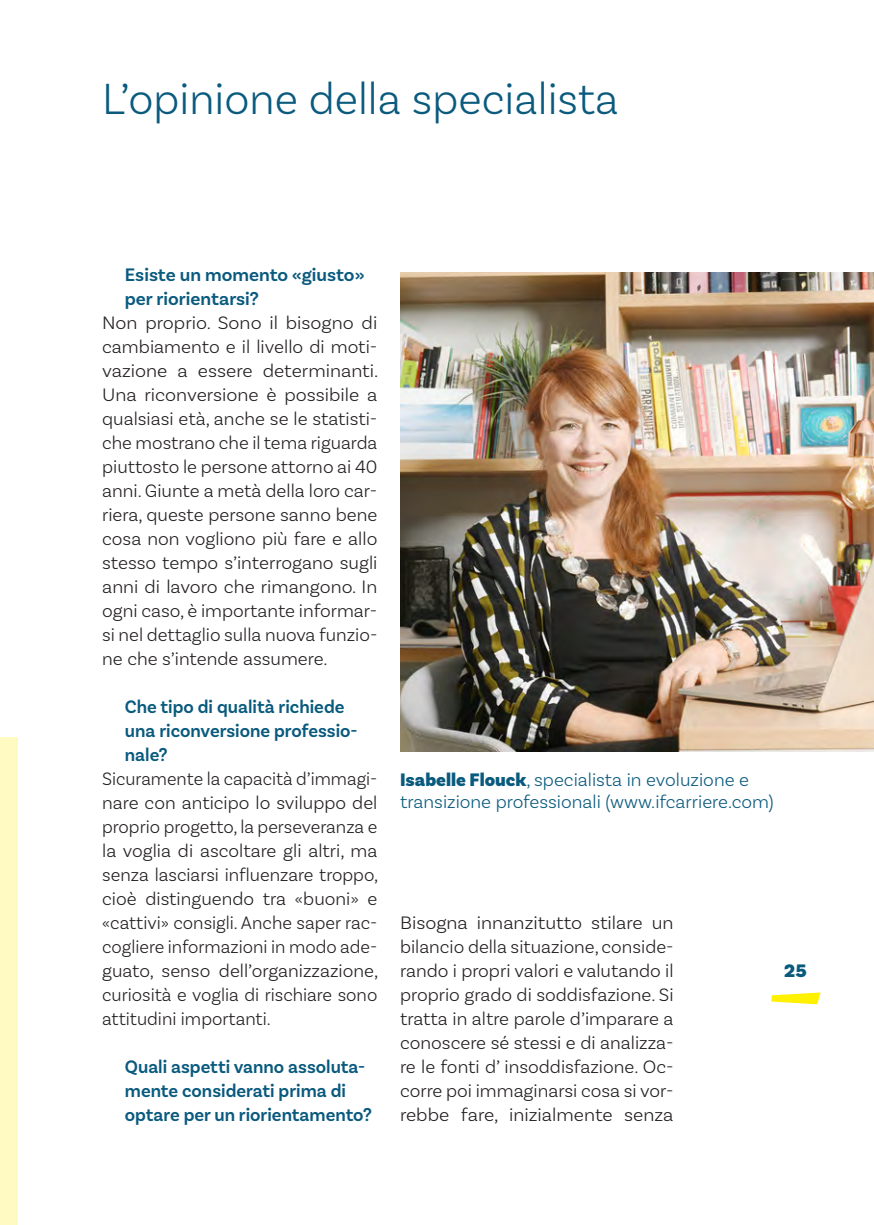
<style>
.page{position:relative;width:874px;height:1225px;background:#fff}
.page>*{position:absolute;margin:0;border:0;box-sizing:border-box;transform-origin:0 0}
.t1{font:300 46px "Basic Sans";color:#0a5a7e}
.t2{font:300 19px/24px "Basic Sans";color:#231f20;text-align:justify}
.t3{font:300 19px/24px "Basic Sans";color:#231f20;text-align:justify;scale:.96 1}
.t4{font:600 19px/24px "Basic Sans";color:#0a5a7e}
.t5{font:300 19px/22px "Basic Sans";color:#0a5a7e}
.t6{font:900 19px "Basic Sans";color:#0a5a7e}
.s1{font-weight:900}
</style>
<div class="page">
<div style="left:0;top:737px;width:17px;height:488px;background:#fffac1"></div>
<svg style="left:771px;top:992px;width:49px;height:12px"></svg>
<img style="left:400px;top:272px;width:473px;height:479px">
<h1 class="t1" style="left:102px;top:71px;width:517px">L’opinione della specialista</h1>
<p class="t4" style="left:125px;top:263px;width:241px">Esiste un momento «giusto» per riorientarsi?</p>
<p class="t2" style="left:102px;top:310px;width:277px">Non proprio. Sono il bisogno di cambiamento e il livello di moti&shy;vazione a essere determinanti.<br>Una riconversione è possibile a qualsiasi età, anche se le statisti&shy;che mostrano che il tema riguarda piuttosto le persone attorno ai 40 anni. Giunte a metà della loro car&shy;riera, queste persone sanno bene cosa non vogliono più fare e allo stesso tempo s’interrogano sugli anni di lavoro che rimangono. In ogni caso, è importante informar&shy;si nel dettaglio sulla nuova funzio&shy;ne che s’intende assumere.</p>
<p class="t4" style="left:125px;top:695px;width:234px">Che tipo di qualità richiede una riconversione professio&shy;nale?</p>
<p class="t3" style="left:102px;top:766px;width:289px">Sicuramente la capacità d’immagi&shy;nare con anticipo lo sviluppo del proprio progetto, la perseveranza e la voglia di ascoltare gli altri, ma senza lasciarsi influenzare troppo, cioè distinguendo tra «buoni» e «cattivi» consigli. Anche saper rac&shy;cogliere informazioni in modo ade&shy;guato, senso dell’organizzazione, curiosità e voglia di rischiare sono attitudini importanti.</p>
<p class="t4" style="left:125px;top:1055px;width:248px">Quali aspetti vanno assoluta&shy;mente considerati prima di optare per un riorientamento?</p>
<p class="t5" style="left:400px;top:768px;width:375px"><span class="s1">Isabelle Flouck</span>, specialista in evoluzione e transizione professionali (www.ifcarriere.com)</p>
<p class="t2" style="left:400px;top:910px;width:275px">Bisogna innanzitutto stilare un bilancio della situazione, conside&shy;rando i propri valori e valutando il proprio grado di soddisfazione. Si tratta in altre parole d’imparare a conoscere sé stessi e di analizza&shy;re le fonti d’ insoddisfazione. Oc&shy;corre poi immaginarsi cosa si vor&shy;rebbe fare, inizialmente senza</p>
<p class="t6" style="left:783px;top:959px;width:24px">25</p>
</div>
